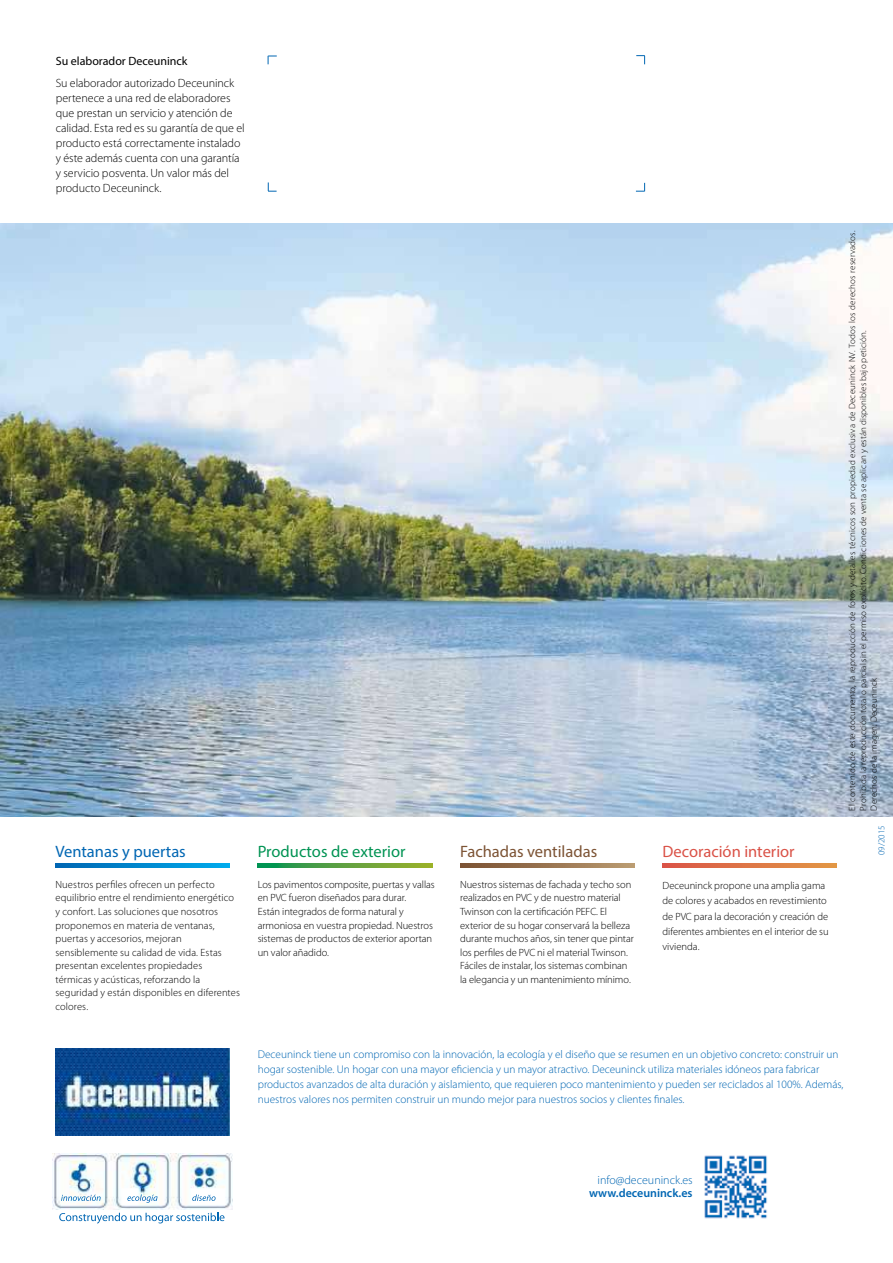
<style>
.page{position:relative;width:893px;height:1263px;background:#fff}
.page>*{position:absolute;margin:0;border:0;box-sizing:border-box;transform-origin:0 0}
.t1{font:16.5px "Myriad Pro";color:#009353}
.t2{font:16.5px "Myriad Pro";color:#7c5334}
.t3{font:16.5px "Myriad Pro";color:#da5247}
.t4{font:16.5px "Myriad Pro";color:#0066b3}
.t5{font:300 12px/15px "Myriad Pro";letter-spacing:-.005em;color:#000}
.t6{font:12px "Myriad Pro";color:#000}
.t7{font:300 12px "Myriad Pro";color:#0066b3}
.t8{font:600 12px "Myriad Pro";color:#0066b3}
.t9{font:300 11.25px/15px "Myriad Pro";color:#0066b3}
.t10{font:300 10.5px/13.5px "Myriad Pro";color:#000}
.t11{font:300 9px/10.8px "Myriad Pro";letter-spacing:.015em;color:#000}
.t12{font:300 9px "Myriad Pro";color:#0066b3}
</style>
<div class="page">
<img style="left:0;top:223px;width:893px;height:593px">
<svg style="left:268px;top:56px;width:9px;height:8px"></svg>
<svg style="left:636px;top:183px;width:9px;height:9px"></svg>
<svg style="left:268px;top:182px;width:9px;height:10px"></svg>
<svg style="left:636px;top:55px;width:9px;height:9px"></svg>
<svg style="left:55px;top:863px;width:175px;height:5px"></svg>
<svg style="left:258px;top:863px;width:174px;height:5px"></svg>
<svg style="left:662px;top:863px;width:175px;height:5px"></svg>
<svg style="left:460px;top:863px;width:174px;height:5px"></svg>
<img style="left:55px;top:1049px;width:175px;height:87px">
<img style="left:53px;top:1154px;width:180px;height:56px">
<svg style="left:61px;top:1195px;width:40px;height:6px"></svg>
<svg style="left:127px;top:1194px;width:31px;height:9px"></svg>
<svg style="left:192px;top:1194px;width:24px;height:7px"></svg>
<svg style="left:59px;top:1213px;width:166px;height:10px"></svg>
<img style="left:704px;top:1155px;width:63px;height:64px">
<p class="t6" style="left:56px;top:53px;width:133px">Su elaborador Deceuninck</p>
<p class="t5" style="left:56px;top:75px;width:191px">Su elaborador autorizado Deceuninck pertenece a una red de elaboradores que prestan un servicio y atención de calidad. Esta red es su garantía de que el producto está correctamente instalado y éste además cuenta con una garantía y servicio posventa. Un valor más del producto Deceuninck.</p>
<h1 class="t4" style="left:55px;top:842px;width:132px">Ventanas y puertas</h1>
<p class="t10" style="left:55px;top:878px;width:186px">Nuestros perfiles ofrecen un perfecto equilibrio entre el rendimiento energético y confort. Las soluciones que nosotros proponemos en materia de ventanas, puertas y accesorios, mejoran sensiblemente su calidad de vida. Estas presentan excelentes propiedades térmicas y acústicas, reforzando la seguridad y están disponibles en diferentes colores.</p>
<h1 class="t1" style="left:258px;top:842px;width:149px">Productos de exterior</h1>
<p class="t10" style="left:258px;top:878px;width:178px">Los pavimentos composite, puertas y vallas en PVC fueron diseñados para durar.<br>Están integrados de forma natural y armoniosa en vuestra propiedad. Nuestros sistemas de productos de exterior aportan un valor añadido.</p>
<h1 class="t2" style="left:460px;top:842px;width:139px">Fachadas ventiladas</h1>
<p class="t10" style="left:460px;top:878px;width:175px">Nuestros sistemas de fachada y techo son realizados en PVC y de nuestro material Twinson con la certificación PEFC. El exterior de su hogar conservará la belleza durante muchos años, sin tener que pintar los perfiles de PVC ni el material Twinson.<br>Fáciles de instalar, los sistemas combinan la elegancia y un mantenimiento mínimo.</p>
<h1 class="t3" style="left:662px;top:842px;width:134px">Decoración interior</h1>
<p class="t10" style="left:662px;top:879px;width:168px;line-height:15px">Deceuninck propone una amplia gama de colores y acabados en revestimiento de PVC para la decoración y creación de diferentes ambientes en el interior de su vivienda.</p>
<p class="t11" style="left:847px;top:810px;width:581px;rotate:-90deg">El contenido de este documento, la reproducción de fotos y detalles técnicos son propiedad exclusiva de Deceuninck NV. Todos los derechos reservados.<br>Prohibida la reproducción total o parcial sin el permiso explícito. Condiciones de venta se aplican y están disponibles bajo petición.<br>Derechos de la imagen: Deceuninck</p>
<p class="t12" style="left:876px;top:855px;width:31px;rotate:-90deg">09/2015</p>
<p class="t9" style="left:258px;top:1047px;width:587px">Deceuninck tiene un compromiso con la innovación, la ecología y el diseño que se resumen en un objetivo concreto: construir un hogar sostenible. Un hogar con una mayor eficiencia y un mayor atractivo. Deceuninck utiliza materiales idóneos para fabricar productos avanzados de alta duración y aislamiento, que requieren poco mantenimiento y pueden ser reciclados al 100%. Además, nuestros valores nos permiten construir un mundo mejor para nuestros socios y clientes finales.</p>
<p class="t7" style="left:598px;top:1173px;width:97px">info@deceuninck.es</p>
<p class="t8" style="left:589px;top:1185px;width:105px">www.deceuninck.es</p>
</div>
